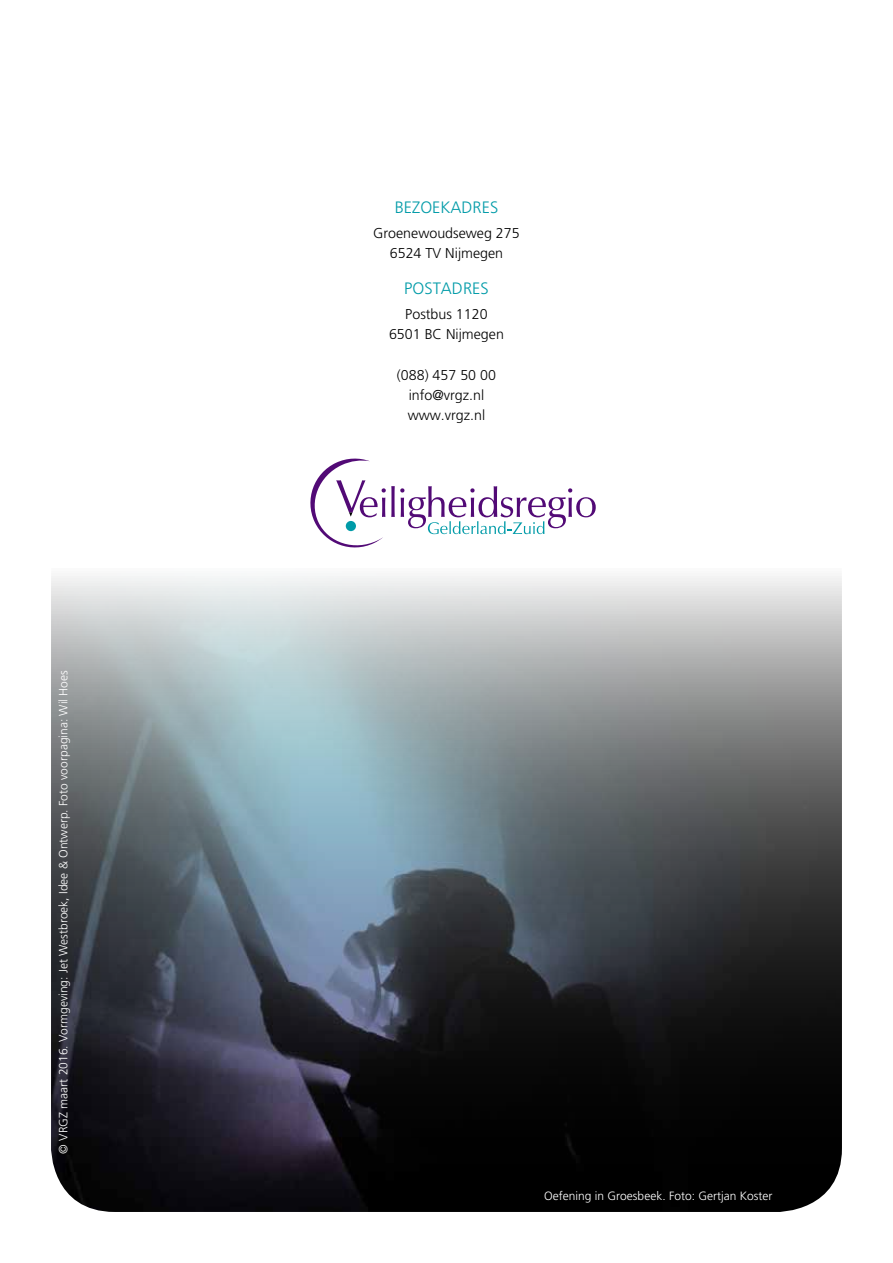
<style>
.page{position:relative;width:893px;height:1263px;background:#fff}
.page>*{position:absolute;margin:0;border:0;box-sizing:border-box;transform-origin:0 0}
.t1{font:300 16.5px "L Frutiger";color:#009ba8}
.t2{font:300 14.25px/20.2px "L Frutiger";color:#000;text-align:center}
.t3{font:300 12px "L Frutiger";color:#fff}
</style>
<div class="page">
<img style="left:51px;top:576px;width:791px;height:636px">
<svg style="left:310px;top:458px;width:286px;height:90px"></svg>
<p class="t3" style="left:57px;top:1153px;width:485px;rotate:-90deg">© VRGZ maart 2016. Vormgeving: Jet Westbroek, Idee &amp; Ontwerp. Foto voorpagina: Wil Hoes</p>
<h1 class="t1" style="left:395px;top:198px;width:105px">BEZOEKADRES</h1>
<p class="t2" style="left:373px;top:223px;width:148px">Groenewoudseweg 275<br>6524 TV Nijmegen</p>
<h1 class="t1" style="left:404px;top:279px;width:86px">POSTADRES</h1>
<p class="t2" style="left:389px;top:304px;width:116px">Postbus 1120<br>6501 BC Nijmegen</p>
<p class="t2" style="left:397px;top:364px;width:101px">(088) 457 50 00 info@vrgz.nl www.vrgz.nl</p>
<p class="t3" style="left:544px;top:1189px;width:230px">Oefening in Groesbeek. Foto: Gertjan Koster</p>
</div>
